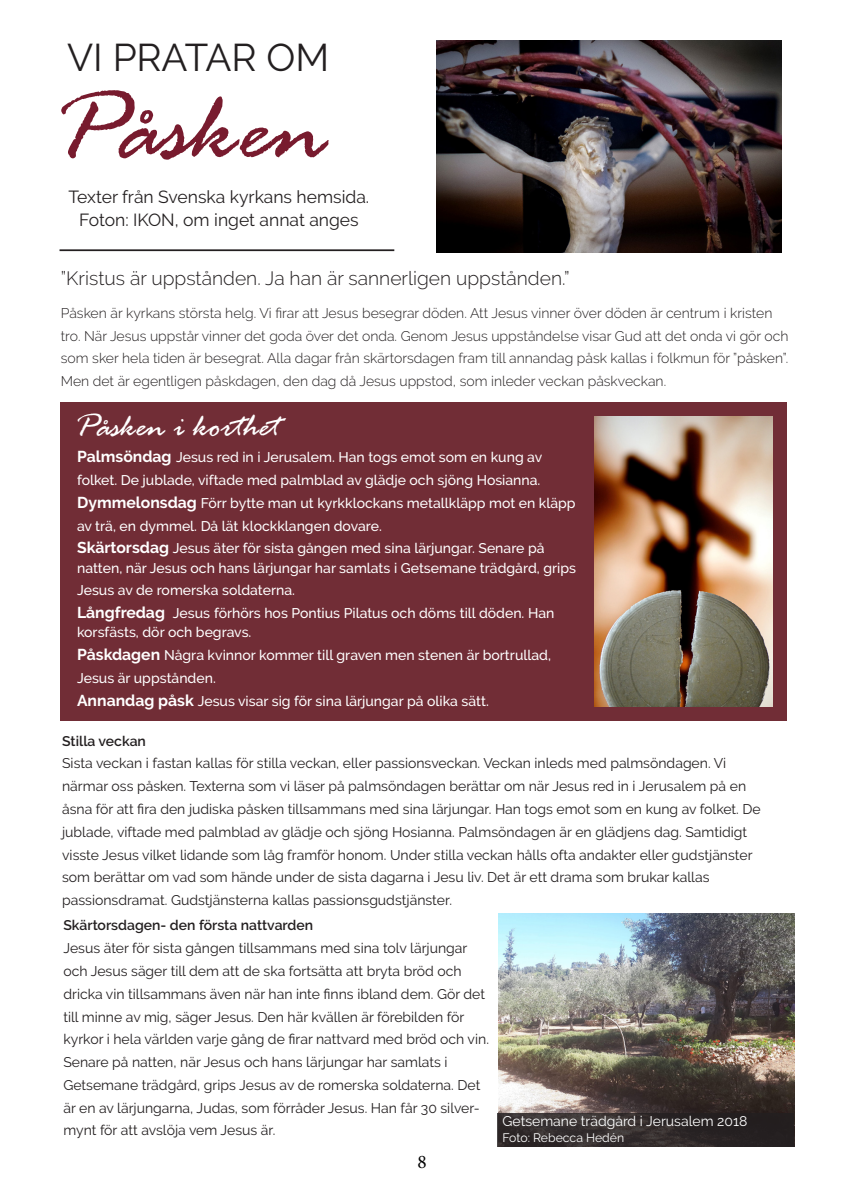
<style>
.page{position:relative;width:844px;height:1191px;background:#fff}
.page>*{position:absolute;margin:0;border:0;box-sizing:border-box;transform-origin:0 0}
.Mellanrubriker_-_kop{font:italic 106.75px "Rage";color:#781b2e}
.Mellanrubriker_-_kop-2{font:38.5px "Raleway";color:#231f20}
.Mellanrubriker_-_kop-3{font:italic 35px "Rage";color:#fff}
.Mellanrubriker_-_kop-4{font:300 19.25px "Raleway";color:#231f20}
.t1{font:19.25px "Minion Pro";color:#000}
.Mellanrubriker_-_kop-5{font:17.5px "Raleway";color:#231f20}
.Mellanrubriker_-_kop-6{font:14px/22.8px "Raleway";color:#231f20}
.Mellanrubriker_-_kop-7{font:500 14px/22.8px "Raleway";color:#fff}
.Mellanrubriker_-_kop-8{font:300 14px/22.8px "Raleway";color:#231f20}
.Mellanrubriker_-_kop-9{font:600 14px "Raleway";color:#231f20}
.Mellanrubriker_-_kop-10{font:14px "Raleway";color:#fff}
.Mellanrubriker_-_kop-11{font:12.25px "Raleway";color:#fff}
.s1{font-weight:700;font-size:15.75px}
</style>
<div class="page">
<img style="left:436px;top:40px;width:345px;height:212px">
<img style="left:498px;top:913px;width:295px;height:200px">
<svg style="left:497px;top:1113px;width:296px;height:33px;background:#30292a"></svg>
<hr style="left:59px;top:249px;width:335px;height:2px;background:#231f20">
<div style="left:60px;top:402px;width:726px;height:318px;background:#712d36"></div>
<img style="left:594px;top:416px;width:177px;height:290px">
<p class="Mellanrubriker_-_kop-2" style="left:67px;top:35px;width:263px">VI PRATAR OM</p>
<p class="Mellanrubriker_-_kop" style="left:52px;top:71px;width:277px">Påsken</p>
<p class="Mellanrubriker_-_kop-5" style="left:69px;top:187px;width:302px">Texter från Svenska kyrkans hemsida.</p>
<p class="Mellanrubriker_-_kop-5" style="left:79px;top:209px;width:281px">Foton: IKON, om inget annat anges</p>
<p class="Mellanrubriker_-_kop-4" style="left:61px;top:266px;width:510px">”Kristus är uppstånden. Ja han är sannerligen uppstånden.”</p>
<p class="Mellanrubriker_-_kop-8" style="left:61px;top:301px;width:729px">Påsken är kyrkans största helg. Vi firar att Jesus besegrar döden. Att Jesus vinner över döden är centrum i kristen tro. När Jesus uppstår vinner det goda över det onda. Genom Jesus uppståndelse visar Gud att det onda vi gör och som sker hela tiden är besegrat. Alla dagar från skärtorsdagen fram till annandag påsk kallas i folkmun för ”påsken”.<br>Men det är egentligen påskdagen, den dag då Jesus uppstod, som inleder veckan påskveckan.</p>
<p class="Mellanrubriker_-_kop-3" style="left:75px;top:408px;width:206px">Påsken i korthet</p>
<p class="Mellanrubriker_-_kop-7" style="left:77px;top:446px;width:466px"><span class="s1">Palmsöndag</span> Jesus red in i Jerusalem. Han togs emot som en kung av folket. De jublade, viftade med palmblad av glädje och sjöng Hosianna.</p>
<p class="Mellanrubriker_-_kop-7" style="left:77px;top:491px;width:500px"><span class="s1">Dymmelonsdag</span> Förr bytte man ut kyrkklockans metallkläpp mot en kläpp av trä, en dymmel. Då lät klockklangen dovare.</p>
<p class="Mellanrubriker_-_kop-7" style="left:77px;top:539px;width:500px;line-height:19.2px"><span class="s1">Skärtorsdag</span> Jesus äter för sista gången med sina lärjungar. Senare på natten, när Jesus och hans lärjungar har samlats i Getsemane trädgård, grips</p>
<p class="Mellanrubriker_-_kop-7" style="left:77px;top:579px;width:219px">Jesus av de romerska soldaterna.</p>
<p class="Mellanrubriker_-_kop-7" style="left:77px;top:603px;width:478px;line-height:19.2px"><span class="s1">Långfredag</span> Jesus förhörs hos Pontius Pilatus och döms till döden. Han korsfästs, dör och begravs.</p>
<p class="Mellanrubriker_-_kop-7" style="left:77px;top:644px;width:475px"><span class="s1">Påskdagen</span> Några kvinnor kommer till graven men stenen är bortrullad,<br>Jesus är uppstånden.</p>
<p class="Mellanrubriker_-_kop-7" style="left:77px;top:689px;width:413px"><span class="s1">Annandag påsk</span> Jesus visar sig för sina lärjungar på olika sätt.</p>
<p class="Mellanrubriker_-_kop-9" style="left:62px;top:732px;width:85px">Stilla veckan</p>
<p class="Mellanrubriker_-_kop-6" style="left:62px;top:752px;width:700px">Sista veckan i fastan kallas för stilla veckan, eller passionsveckan. Veckan inleds med palmsöndagen. Vi närmar oss påsken. Texterna som vi läser på palmsöndagen berättar om när Jesus red in i Jerusalem på en åsna för att fira den judiska påsken tillsammans med sina lärjungar. Han togs emot som en kung av folket. De jublade, viftade med palmblad av glädje och sjöng Hosianna. Palmsöndagen är en glädjens dag. Samtidigt visste Jesus vilket lidande som låg framför honom. Under stilla veckan hålls ofta andakter eller gudstjänster som berättar om vad som hände under de sista dagarna i Jesu liv. Det är ett drama som brukar kallas</p>
<p class="Mellanrubriker_-_kop-6" style="left:62px;top:888px;width:391px">passionsdramat. Gudstjänsterna kallas passionsgudstjänster.</p>
<p class="Mellanrubriker_-_kop-9" style="left:63px;top:917px;width:251px">Skärtorsdagen- den första nattvarden</p>
<p class="Mellanrubriker_-_kop-6" style="left:63px;top:937px;width:427px">Jesus äter för sista gången tillsammans med sina tolv lärjungar och Jesus säger till dem att de ska fortsätta att bryta bröd och dricka vin tillsammans även när han inte finns ibland dem. Gör det till minne av mig, säger Jesus. Den här kvällen är förebilden för kyrkor i hela världen varje gång de firar nattvard med bröd och vin.<br>Senare på natten, när Jesus och hans lärjungar har samlats i</p>
<p class="Mellanrubriker_-_kop-6" style="left:63px;top:1073px;width:418px;text-align:justify">Getsemane trädgård, grips Jesus av de romerska soldaterna. Det är en av lärjungarna, Judas, som förråder Jesus. Han får 30 silver&shy;mynt för att avslöja vem Jesus är.</p>
<p class="Mellanrubriker_-_kop-10" style="left:502px;top:1113px;width:246px">Getsemane trädgård i Jerusalem 2018</p>
<p class="Mellanrubriker_-_kop-11" style="left:502px;top:1130px;width:123px">Foto: Rebecca Hedén</p>
<h3 class="t1" style="left:417px;top:1148px;width:11px">8</h3>
</div>
